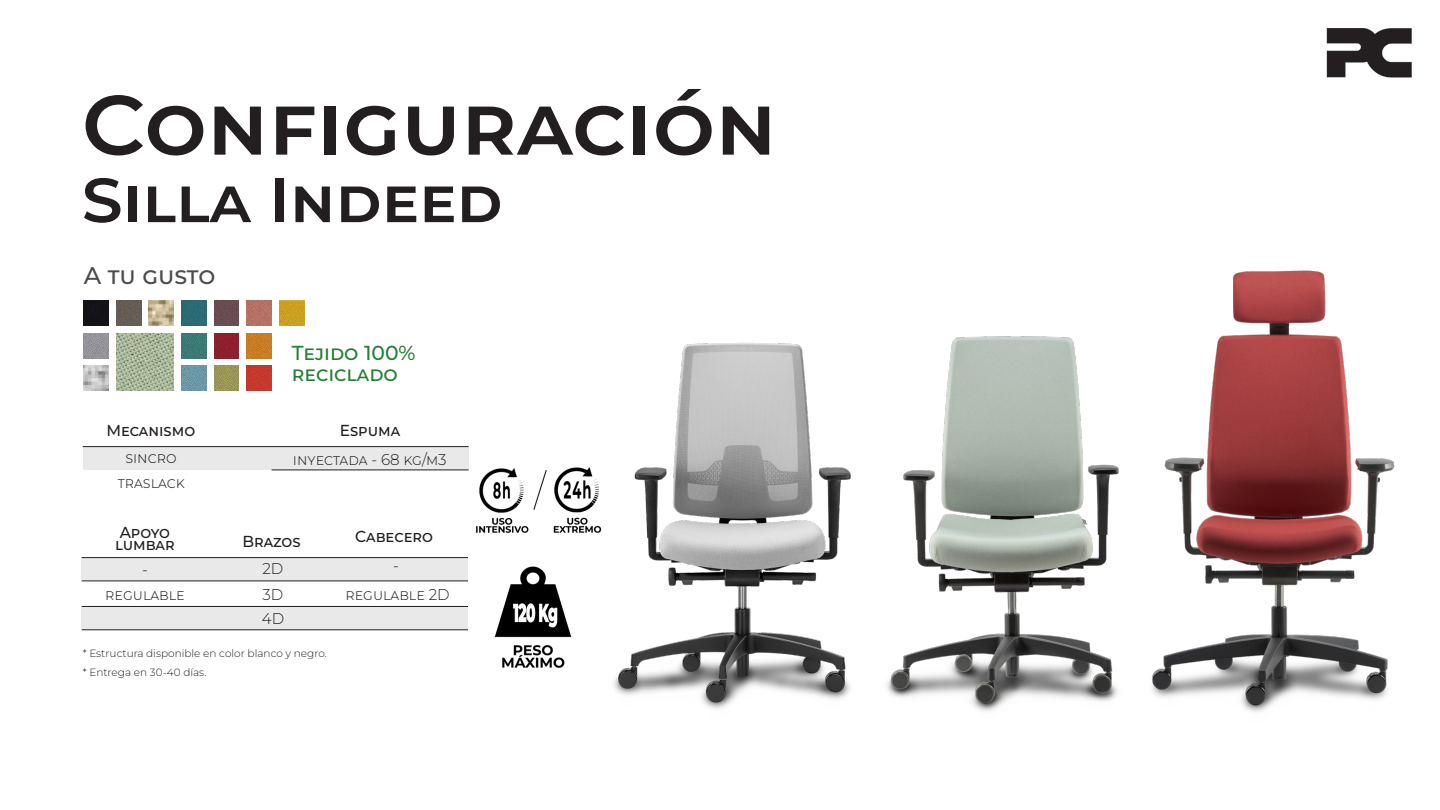
<style>
.page{position:relative;width:1440px;height:810px;background:#fff}
.page>*{position:absolute;margin:0;border:0;box-sizing:border-box;transform-origin:0 0}
.t1{font:100 84px "Montserrat";color:#231f20;scale:1.05 1}
.t2{font:100 62.25px "Montserrat";color:#231f20;scale:1.05 1}
.Familia{font:100 24px "Montserrat";color:#4b4c4d}
.Familia-2{font:100 20.25px "Montserrat";color:#248033}
.t3{font:100 15.9px "Montserrat";color:#231f20}
.t4{font:100 15.6px "Montserrat";color:#231f20}
.Familia-3{font:100 10.5px "Montserrat";color:#231f20}
</style>
<div class="page">
<img style="left:494px;top:566px;width:78px;height:102px">
<img style="left:1327px;top:29px;width:85px;height:49px">
<div style="left:83px;top:446px;width:386px;height:24px;background:#e9e9e9"></div>
<hr style="left:83px;top:446px;width:386px;height:1px;background:#231f20">
<hr style="left:272px;top:470px;width:197px;height:1px;background:#231f20">
<div style="left:82px;top:557px;width:386px;height:24px;background:#e9e9e9"></div>
<hr style="left:82px;top:557px;width:386px;height:1px;background:#231f20">
<hr style="left:82px;top:581px;width:386px;height:1px;background:#231f20">
<img style="left:613px;top:343px;width:238px;height:366px">
<img style="left:214px;top:366px;width:25px;height:24px">
<img style="left:247px;top:366px;width:25px;height:24px">
<img style="left:279px;top:301px;width:25px;height:25px">
<img style="left:116px;top:301px;width:25px;height:25px">
<img style="left:149px;top:301px;width:25px;height:25px">
<img style="left:181px;top:301px;width:25px;height:24px">
<img style="left:214px;top:301px;width:25px;height:25px">
<img style="left:247px;top:301px;width:25px;height:24px">
<img style="left:84px;top:333px;width:25px;height:25px">
<img style="left:181px;top:333px;width:25px;height:25px">
<img style="left:247px;top:333px;width:25px;height:25px">
<img style="left:84px;top:366px;width:25px;height:24px">
<img style="left:214px;top:333px;width:25px;height:25px">
<img style="left:116px;top:333px;width:58px;height:57px">
<img style="left:84px;top:301px;width:25px;height:25px">
<img style="left:181px;top:366px;width:25px;height:24px">
<img style="left:887px;top:336px;width:232px;height:376px">
<img style="left:1151px;top:270px;width:244px;height:442px">
<img style="left:458px;top:468px;width:71px;height:65px">
<img style="left:553px;top:458px;width:65px;height:81px">
<svg style="left:533px;top:470px;width:14px;height:40px"></svg>
<div style="left:82px;top:606px;width:386px;height:24px;background:#e9e9e9"></div>
<hr style="left:82px;top:629px;width:386px;height:1px;background:#231f20">
<p class="t1" style="left:82px;top:69px;width:663px">Configuración</p>
<p class="t2" style="left:82px;top:159px;width:402px">Silla Indeed</p>
<p class="Familia" style="left:84px;top:260px;width:133px">A tu gusto</p>
<p class="Familia-2" style="left:292px;top:339px;width:125px">Tejido 100%</p>
<p class="Familia-2" style="left:292px;top:360px;width:108px">reciclado</p>
<p class="t3" style="left:106px;top:419px;width:90px">Mecanismo</p>
<p class="t3" style="left:340px;top:419px;width:62px">Espuma</p>
<p class="t4" style="left:293px;top:449px;width:155px">inyectada - 68 kg/m3</p>
<p class="t4" style="left:125px;top:448px;width:53px">sincro</p>
<p class="t4" style="left:118px;top:472px;width:69px">traslack</p>
<p class="t3" style="left:120px;top:522px;width:52px">Apoyo</p>
<p class="t3" style="left:115px;top:534px;width:61px">lumbar</p>
<p class="t3" style="left:242px;top:530px;width:60px">Brazos</p>
<p class="t4" style="left:262px;top:559px;width:22px">2D</p>
<p class="t4" style="left:142px;top:559px;width:7px">-</p>
<p class="t4" style="left:105px;top:584px;width:81px">regulable</p>
<p class="t4" style="left:262px;top:584px;width:22px">3D</p>
<p class="t4" style="left:262px;top:608px;width:24px">4D</p>
<p class="Familia-3" style="left:83px;top:646px;width:245px">* Estructura disponible en color blanco y negro.</p>
<p class="Familia-3" style="left:83px;top:666px;width:125px">* Entrega en 30-40 días.</p>
<p class="t3" style="left:355px;top:525px;width:79px">Cabecero</p>
<p class="t4" style="left:393px;top:555px;width:7px">-</p>
<p class="t4" style="left:345px;top:584px;width:106px">regulable 2D</p>
</div>
